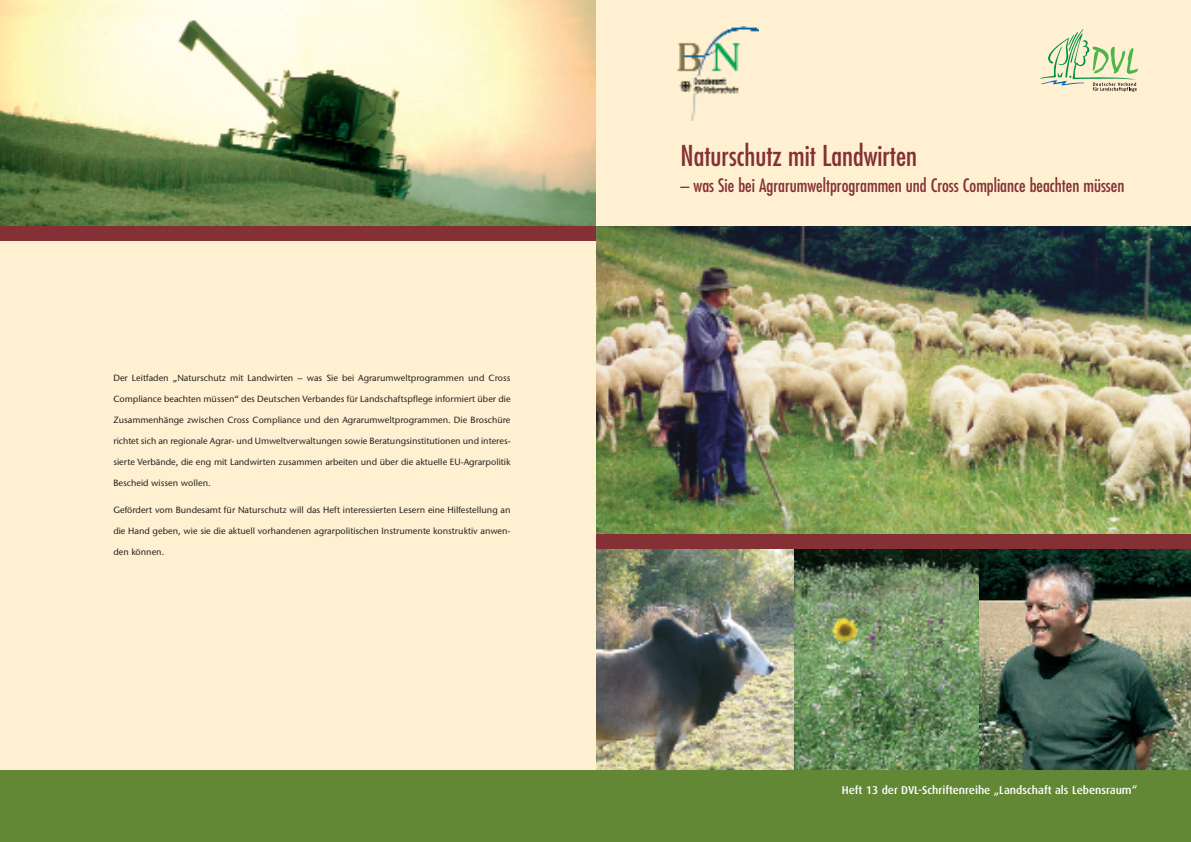
<style>
.page{position:relative;width:1191px;height:842px;background:#fff}
.page>*{position:absolute;margin:0;border:0;box-sizing:border-box;transform-origin:0 0}
.t1{font:condensed 28px "Futura";color:#843034}
.t2{font:condensed 18px "Futura";color:#843034}
.t3{font:500 11.4px "Dax";color:#fff}
.t4{font:500 9px "Stone Sans ITC";color:#231f20}
</style>
<div class="page">
<div style="left:590px;top:0;width:601px;height:232px;background:#fef0d0"></div>
<img style="left:595px;top:226px;width:596px;height:308px">
<img style="left:595px;top:549px;width:199px;height:221px">
<img style="left:794px;top:549px;width:185px;height:221px">
<img style="left:979px;top:549px;width:212px;height:221px">
<div style="left:590px;top:534px;width:601px;height:15px;background:#843034"></div>
<svg style="left:1040px;top:29px;width:98px;height:63px"></svg>
<div style="left:0;top:0;width:595px;height:842px;background:#fef0d0"></div>
<div style="left:0;top:770px;width:1191px;height:72px;background:#628835"></div>
<img style="left:0;top:0;width:595px;height:227px">
<div style="left:0;top:227px;width:595px;height:14px;background:#843034"></div>
<img style="left:677px;top:26px;width:81px;height:94px">
<p class="t4" style="left:113px;top:375px;width:398px">Der Leitfaden „Naturschutz mit Landwirten – was Sie bei Agrarumweltprogrammen und Cross</p>
<p class="t4" style="left:113px;top:396px;width:399px">Compliance beachten müssen“ des Deutschen Verbandes für Landschaftspflege informiert über die</p>
<p class="t4" style="left:113px;top:417px;width:398px">Zusammenhänge zwischen Cross Compliance und den Agrarumweltprogrammen. Die Broschüre</p>
<p class="t4" style="left:113px;top:438px;width:399px">richtet sich an regionale Agrar- und Umweltverwaltungen sowie Beratungsinstitutionen und interes-</p>
<p class="t4" style="left:113px;top:459px;width:398px">sierte Verbände, die eng mit Landwirten zusammen arbeiten und über die aktuelle EU-Agrarpolitik</p>
<p class="t4" style="left:113px;top:480px;width:99px">Bescheid wissen wollen.</p>
<p class="t4" style="left:113px;top:506px;width:399px">Gefördert vom Bundesamt für Naturschutz will das Heft interessierten Lesern eine Hilfestellung an</p>
<p class="t4" style="left:113px;top:527px;width:398px">die Hand geben, wie sie die aktuell vorhandenen agrarpolitischen Instrumente konstruktiv anwen-</p>
<p class="t4" style="left:113px;top:548px;width:52px">den können.</p>
<h1 class="t1" style="left:680px;top:143px;width:238px">Naturschutz mit Landwirten</h1>
<h2 class="t2" style="left:680px;top:177px;width:445px">– was Sie bei Agrarumweltprogrammen und Cross Compliance beachten müssen</h2>
<p class="t3" style="left:842px;top:785px;width:297px">Heft 13 der DVL-Schriftenreihe „Landschaft als Lebensraum“</p>
</div>
